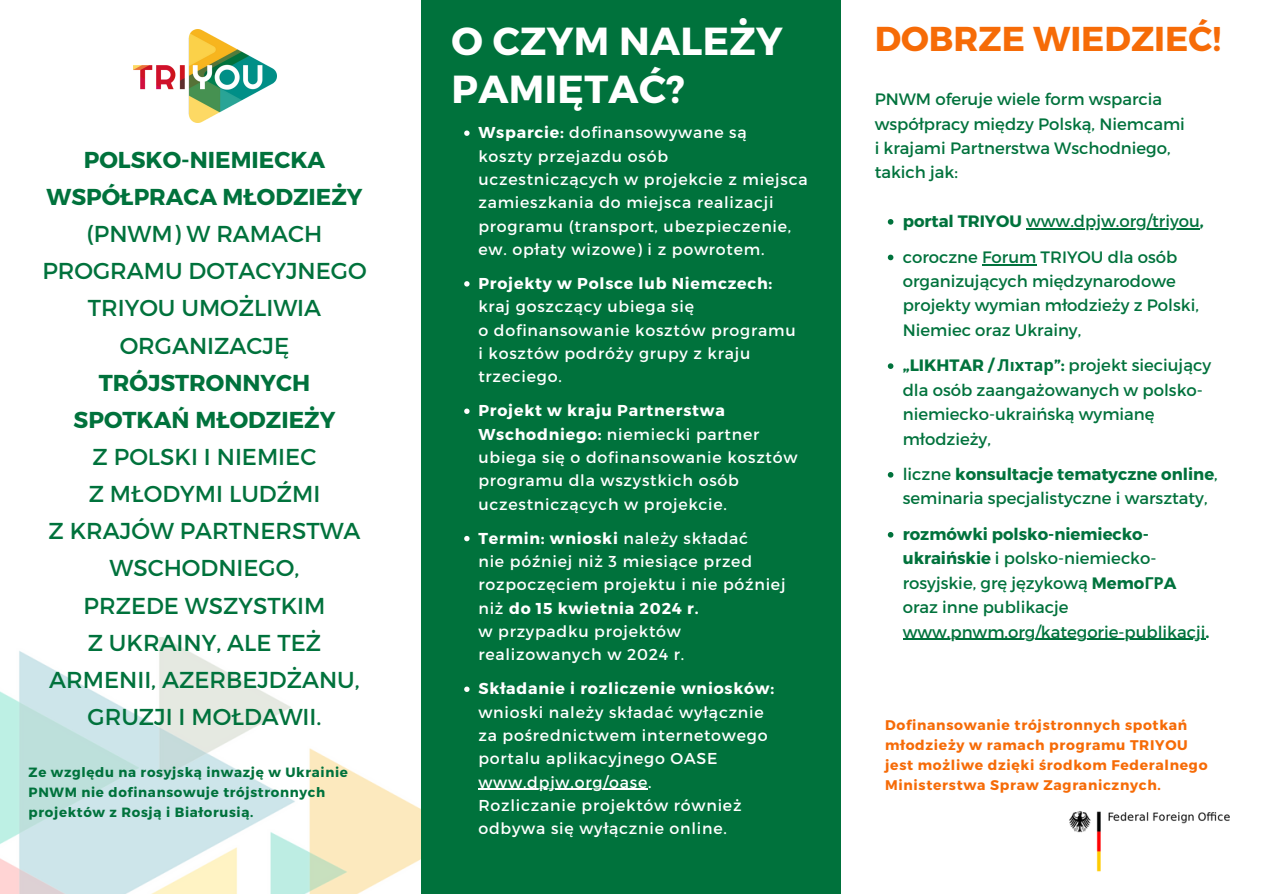
<style>
.page{position:relative;width:1263px;height:894px;background:#fff}
.page>*{position:absolute;margin:0;border:0;box-sizing:border-box;transform-origin:0 0}
.t1{font:700 39px/48.4px "Montserrat";letter-spacing:.01em;color:#fff}
.t2{font:700 34.5px "Montserrat";color:#f66b07}
.t3{font:22.95px/37.2px "Montserrat";color:#00723c;text-align:center}
.t4{font:700 22.95px/37.2px "Montserrat";color:#00723c;text-align:center}
.t5{font:16.5px/24.3px "Montserrat";color:#00723c}
.t6{font:15.75px/23.2px "Montserrat";letter-spacing:.05em;color:#fff}
.t7{font:700 15.75px "Montserrat";letter-spacing:.05em;color:#fff}
.t8{font:700 13.95px/20px "Montserrat";letter-spacing:.05em;color:#f66b07}
.t9{font:700 13.35px/20.1px "Montserrat";letter-spacing:.05em;color:#00723c}
.s1{font-weight:700}
.s2{font-family:"Noto Sans";font-weight:700}
</style>
<div class="page">
<div style="left:421px;top:0;width:421px;height:893px;background:#00723c"></div>
<img style="left:0;top:637px;width:420px;height:256px">
<img style="left:134px;top:29px;width:142px;height:94px">
<img style="left:1069px;top:811px;width:161px;height:61px">
<svg style="left:888px;top:219px;width:5px;height:5px"></svg>
<hr style="left:1026px;top:228px;width:174px;height:1px;background:#00723c">
<svg style="left:888px;top:254px;width:5px;height:6px"></svg>
<hr style="left:992px;top:264px;width:44px;height:1px;background:#00723c">
<svg style="left:888px;top:363px;width:5px;height:6px"></svg>
<svg style="left:888px;top:472px;width:5px;height:5px"></svg>
<svg style="left:888px;top:532px;width:5px;height:5px"></svg>
<hr style="left:903px;top:638px;width:302px;height:2px;background:#00723c">
<svg style="left:464px;top:130px;width:6px;height:6px"></svg>
<svg style="left:464px;top:281px;width:6px;height:5px"></svg>
<svg style="left:464px;top:408px;width:6px;height:6px"></svg>
<svg style="left:464px;top:535px;width:6px;height:6px"></svg>
<svg style="left:464px;top:686px;width:6px;height:5px"></svg>
<hr style="left:478px;top:788px;width:170px;height:1px;background:#fff">
<h3 class="t4" style="left:47px;top:140px;width:317px">POLSKO-NIEMIECKA<br>WSPÓŁPRACA MŁODZIEŻY</h3>
<h3 class="t3" style="left:42px;top:214px;width:326px">(PNWM) W RAMACH<br>PROGRAMU DOTACYJNEGO<br>TRIYOU UMOŻLIWIA<br>ORGANIZACJĘ</h3>
<h3 class="t4" style="left:74px;top:362px;width:263px">TRÓJSTRONNYCH<br>SPOTKAŃ MŁODZIEŻY</h3>
<h3 class="t3" style="left:49px;top:437px;width:313px">Z POLSKI I NIEMIEC<br>Z MŁODYMI LUDŹMI<br>Z KRAJÓW PARTNERSTWA<br>WSCHODNIEGO,<br>PRZEDE WSZYSTKIM<br>Z UKRAINY, ALE TEŻ<br>ARMENII, AZERBEJDŻANU,<br>GRUZJI I MOŁDAWII.</h3>
<p class="t9" style="left:29px;top:761px;width:321px">Ze względu na rosyjską inwazję w Ukrainie<br>PNWM nie dofinansowuje trójstronnych projektów z Rosją i Białorusią.</p>
<h1 class="t1" style="left:452px;top:15px;width:332px">O CZYM NALEŻY<br>PAMIĘTAĆ?</h1>
<p class="t6" style="left:478px;top:120px;width:331px"><span class="s1">Wsparcie:</span> dofinansowywane są<br>koszty przejazdu osób uczestniczących w projekcie z miejsca zamieszkania do miejsca realizacji programu (transport, ubezpieczenie, ew. opłaty wizowe) i z powrotem.</p>
<p class="t7" style="left:478px;top:273px;width:295px">Projekty w Polsce lub Niemczech:</p>
<p class="t6" style="left:478px;top:294px;width:319px">kraj goszczący ubiega się<br>o dofinansowanie kosztów programu i kosztów podróży grupy z kraju trzeciego.</p>
<p class="t6" style="left:478px;top:398px;width:321px"><span class="s1">Projekt w kraju Partnerstwa<br>Wschodniego:</span> niemiecki partner ubiega się o dofinansowanie kosztów programu dla wszystkich osób uczestniczących w projekcie.</p>
<p class="t6" style="left:478px;top:525px;width:309px"><span class="s1">Termin: wnioski</span> należy składać<br>nie później niż 3 miesiące przed rozpoczęciem projektu i nie później niż <span class="s1">do 15 kwietnia 2024 r.<br></span>w przypadku projektów realizowanych w 2024 r.</p>
<p class="t7" style="left:478px;top:678px;width:297px">Składanie i rozliczenie wniosków:</p>
<p class="t6" style="left:478px;top:699px;width:291px">wnioski należy składać wyłącznie za pośrednictwem internetowego portalu aplikacyjnego OASE www.dpjw.org/oase.<br>Rozliczanie projektów również odbywa się wyłącznie online.</p>
<h2 class="t2" style="left:875px;top:16px;width:348px">DOBRZE WIEDZIEĆ!</h2>
<p class="t5" style="left:875px;top:86px;width:312px">PNWM oferuje wiele form wsparcia współpracy między Polską, Niemcami i krajami Partnerstwa Wschodniego, takich jak:</p>
<p class="t5" style="left:903px;top:202px;width:303px;line-height:35.5px"><span class="s1">portal TRIYOU</span> www.dpjw.org/triyou<span class="s1">, </span>coroczne Forum TRIYOU dla osób</p>
<p class="t5" style="left:903px;top:268px;width:298px">organizujących międzynarodowe projekty wymian młodzieży z Polski,<br>Niemiec oraz Ukrainy,</p>
<p class="t5" style="left:903px;top:352px;width:310px"><span class="s1">„LIKHTAR /</span> <span class="s2">Ліхтар</span><span class="s1">”:</span> projekt sieciujący dla osób zaangażowanych w polsko&shy;niemiecko-ukraińską wymianę młodzieży,</p>
<p class="t5" style="left:903px;top:461px;width:317px">liczne <span class="s1">konsultacje tematyczne online</span>, seminaria specjalistyczne i warsztaty,</p>
<p class="t5" style="left:903px;top:521px;width:308px"><span class="s1">rozmówki polsko-niemiecko&shy;ukraińskie</span> i polsko-niemiecko&shy;rosyjskie, grę językową <span class="s1">Memo</span><span class="s2">ГР</span><span class="s1">A </span>oraz inne publikacje www.pnwm.org/kategorie-publikacji<span class="s1">.</span></p>
<p class="t8" style="left:885px;top:713px;width:324px">Dofinansowanie trójstronnych spotkań młodzieży w ramach programu TRIYOU jest możliwe dzięki środkom Federalnego Ministerstwa Spraw Zagranicznych.</p>
</div>
